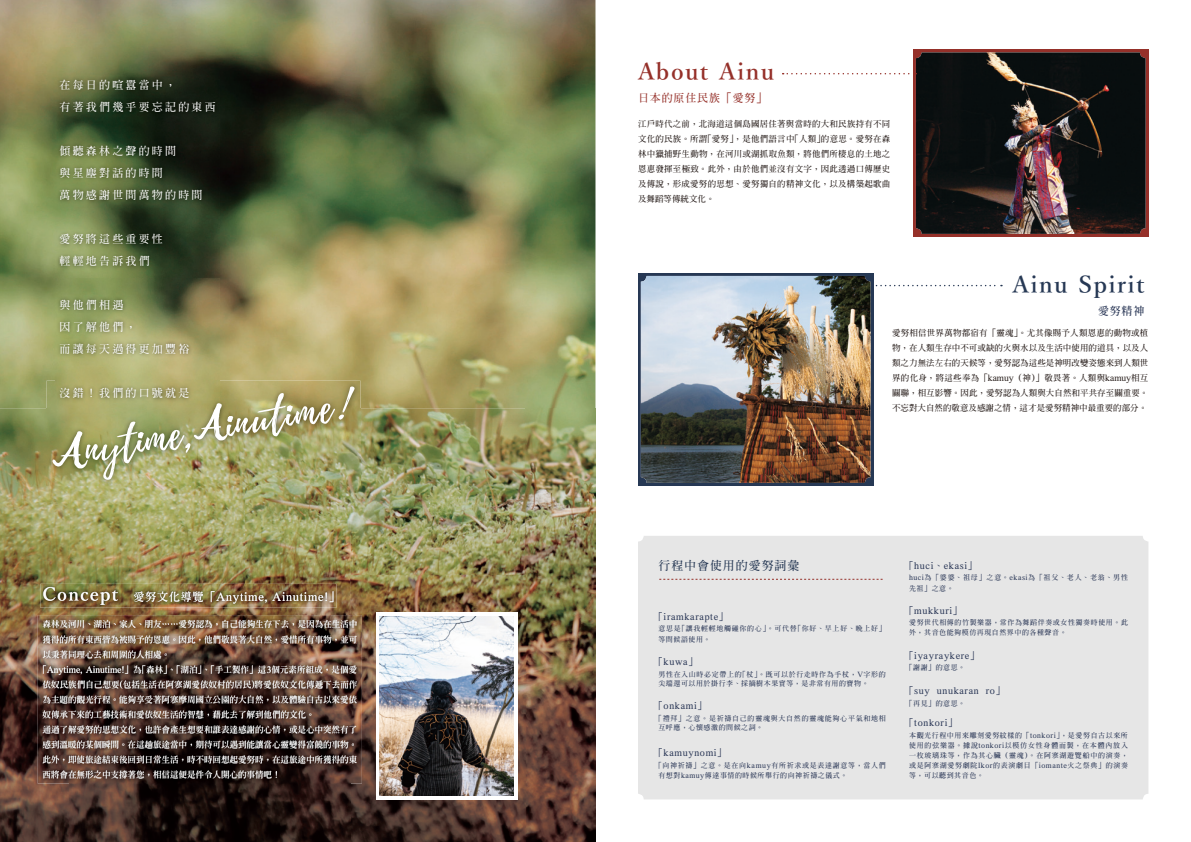
<style>
.page{position:relative;width:1191px;height:842px;background:#fff}
.page>*{position:absolute;margin:0;border:0;box-sizing:border-box;transform-origin:0 0}
.t1{font:600 23px "Yu Min";letter-spacing:.075em;color:#263854}
.t2{font:600 23px "Yu Min";letter-spacing:.075em;color:#953029}
.t3{font:12px "MPAR Ming Cna B";letter-spacing:.075em;color:#263854}
.t4{font:11px/22px "MPAR Ming Cna B";letter-spacing:.2em;color:#fff}
.t5{font:11px "MPAR Ming Cna B";letter-spacing:.075em;color:#fff}
.t6{font:11px "MPAR Ming Cna B";letter-spacing:.075em;color:#953029}
.t7{font:11px "MPAR Ming Cna B";color:#263353}
.t8{font:9px "MPAR Ming Cna B";letter-spacing:.075em;color:#263353}
.t9{font:8.5px "MPAR Ming Cna B";color:#fff}
.t10{font:8.5px/15px "MPAR Ming Cna B";letter-spacing:.005em;color:#231916;text-align:justify}
.t11{font:7px/10px "MPAR Ming Cna B";letter-spacing:.08em;color:#263353}
.t12{font:7px/9.9px "MPAR Ming Cna B";letter-spacing:.105em;color:#263353}
.t13{font:7px/10.9px "MPAR Ming Cna B";letter-spacing:.1em;color:#263353}
.s1{font-family:"Yu Min";font-weight:600;font-size:18px}
</style>
<div class="page">
<img style="left:0;top:0;width:595px;height:408px">
<img style="left:0;top:408px;width:70px;height:434px">
<img style="left:350px;top:408px;width:245px;height:434px">
<img style="left:70px;top:486px;width:280px;height:129px">
<img style="left:70px;top:784px;width:280px;height:58px">
<svg style="left:376px;top:612px;width:141px;height:187px"></svg>
<img style="left:380px;top:617px;width:133px;height:178px">
<svg style="left:638px;top:273px;width:235px;height:213px;background:#314059"></svg>
<img style="left:641px;top:276px;width:229px;height:207px">
<div style="left:913px;top:50px;width:235px;height:187px;background:#953029"></div>
<img style="left:916px;top:52px;width:229px;height:182px">
<img style="left:47px;top:381px;width:313px;height:105px">
<svg style="left:52px;top:386px;width:302px;height:94px;background:#abaa75"></svg>
<img style="left:56px;top:75px;width:163px;height:328px">
<img style="left:38px;top:615px;width:324px;height:169px">
<img style="left:43px;top:620px;width:314px;height:8px">
<img style="left:43px;top:635px;width:314px;height:8px">
<img style="left:43px;top:650px;width:124px;height:8px">
<img style="left:43px;top:665px;width:314px;height:10px">
<img style="left:43px;top:680px;width:314px;height:8px">
<img style="left:43px;top:695px;width:314px;height:8px">
<img style="left:43px;top:710px;width:268px;height:8px">
<img style="left:43px;top:725px;width:313px;height:8px">
<img style="left:43px;top:740px;width:311px;height:8px">
<img style="left:43px;top:755px;width:314px;height:8px">
<img style="left:43px;top:770px;width:234px;height:8px">
<img style="left:40px;top:584px;width:296px;height:24px">
<img style="left:43px;top:587px;width:75px;height:18px">
<img style="left:134px;top:591px;width:199px;height:12px">
<svg style="left:782px;top:73px;width:128px;height:1px"></svg>
<svg style="left:872px;top:285px;width:130px;height:1px"></svg>
<div style="left:638px;top:536px;width:510px;height:263px;background:#e6e6e6;border-radius:6px"></div>
<svg style="left:659px;top:579px;width:223px;height:1px"></svg>
<p class="t4" style="left:60px;top:74px;width:158px">在每日的喧囂當中，<br>有著我們幾乎要忘記的東西</p>
<p class="t4" style="left:60px;top:140px;width:144px">傾聽森林之聲的時間<br>與星塵對話的時間<br>萬物感謝世間萬物的時間</p>
<p class="t4" style="left:60px;top:228px;width:105px">愛努將這些重要性輕輕地告訴我們</p>
<p class="t4" style="left:60px;top:294px;width:131px">與他們相遇<br>因了解他們，<br>而讓每天過得更加豐裕</p>
<p class="t4" style="left:60px;top:382px;width:131px">沒錯！我們的口號就是</p>
<p class="t5" style="left:43px;top:591px;width:299px"><span class="s1">Concept</span> 愛努文化導覽「Anytime, Ainutime!」</p>
<p class="t9" style="left:43px;top:620px;width:316px">森林及河川、湖泊、家人、朋友……愛努認為，自己能夠生存下去，是因為在生活中</p>
<p class="t9" style="left:43px;top:635px;width:316px">獲得的所有東西皆為被賜予的恩惠。因此，他們敬畏著大自然，愛惜所有事物，並可</p>
<p class="t9" style="left:43px;top:650px;width:129px">以秉著同理心去和周圍的人相處。</p>
<p class="t9" style="left:38px;top:665px;width:320px">「Anytime, Ainutime!」為「森林」、「湖泊」、「手工製作」這3個元素所組成，是個愛</p>
<p class="t9" style="left:43px;top:680px;width:316px">依奴民族們自己想要(包括生活在阿寒湖愛依奴村的居民)將愛依奴文化傳遞下去而作</p>
<p class="t9" style="left:43px;top:695px;width:316px">為主題的觀光行程。能夠享受著阿寒摩周國立公園的大自然，以及體驗自古以來愛依</p>
<p class="t9" style="left:43px;top:710px;width:274px">奴傳承下來的工藝技術和愛依奴生活的智慧，藉此去了解到他們的文化。</p>
<p class="t9" style="left:43px;top:725px;width:316px">通過了解愛努的思想文化，也許會產生想要和誰表達感謝的心情，或是心中突然有了</p>
<p class="t9" style="left:43px;top:740px;width:316px">感到溫暖的某個瞬間。在這趟旅途當中，期待可以遇到能讓當心靈變得富饒的事物。</p>
<p class="t9" style="left:43px;top:755px;width:316px">此外，即使旅途結束後回到日常生活，時不時回想起愛努時，在這旅途中所獲得的東</p>
<p class="t9" style="left:43px;top:770px;width:240px">西將會在無形之中支撐著您，相信這便是件令人開心的事情吧！</p>
<h1 class="t2" style="left:638px;top:59px;width:137px">About Ainu</h1>
<p class="t6" style="left:638px;top:92px;width:131px">日本的原住民族「愛努」</p>
<p class="t10" style="left:638px;top:116px;width:254px">江戶時代之前，北海道這個島國居住著與當時的大和民族持有不同文化的民族。所謂「愛努」，是他們語言中「人類」的意思。愛努在森林中獵捕野生動物，在河川或湖抓取魚類，將他們所棲息的土地之恩惠發揮至極致。此外，由於他們並沒有文字，因此透過口傳歷史及傳說，形成愛努的思想、愛努獨自的精神文化，以及構築起歌曲及舞蹈等傳統文化。</p>
<h1 class="t1" style="left:1012px;top:272px;width:133px">Ainu Spirit</h1>
<p class="t7" style="left:1098px;top:305px;width:48px">愛努精神</p>
<p class="t10" style="left:892px;top:325px;width:258px">愛努相信世界萬物都宿有「靈魂」。尤其像賜予人類恩惠的動物或植物，在人類生存中不可或缺的火與水以及生活中使用的道具，以及人類之力無法左右的天候等，愛努認為這些是神明改變姿態來到人類世界的化身，將這些奉為「kamuy（神）」敬畏著。人類與kamuy相互關聯，相互影響。因此，愛努認為人類與大自然和平共存至關重要。不忘對大自然的敬意及感謝之情，這才是愛努精神中最重要的部分。</p>
<h2 class="t3" style="left:658px;top:560px;width:142px">行程中會使用的愛努詞彙</h2>
<p class="t8" style="left:654px;top:612px;width:75px">「iramkarapte」</p>
<p class="t13" style="left:658px;top:623px;width:229px">意思是「讓我輕輕地觸碰你的心」。可代替「你好、早上好、晚上好」等問候語使用。</p>
<p class="t8" style="left:654px;top:657px;width:45px">「kuwa」</p>
<p class="t11" style="left:658px;top:669px;width:229px;line-height:9px">男性在入山時必定帶上的「杖」。既可以於行走時作為手杖，V字形的尖端還可以用於掛行李、採摘樹木果實等，是非常有用的寶物。</p>
<p class="t8" style="left:654px;top:701px;width:54px">「onkami」</p>
<p class="t12" style="left:658px;top:713px;width:229px;text-indent:-4px">「禮拜」之意。是祈禱自己的靈魂與大自然的靈魂能夠心平氣和地相互呼應，心懷感激的問候之詞。</p>
<p class="t8" style="left:654px;top:748px;width:74px">「kamuynomi」</p>
<p class="t11" style="left:658px;top:760px;width:229px;text-indent:-4px">「向神祈禱」之意。是在向kamuy有所祈求或是表達謝意等，當人們有想對kamuy傳達事情的時候所舉行的向神祈禱之儀式。</p>
<p class="t8" style="left:904px;top:561px;width:74px">「huci、ekasi」</p>
<p class="t11" style="left:909px;top:572px;width:220px;line-height:10.9px">huci為「婆婆、祖母」之意。ekasi為「祖父、老人、老翁、男性先祖」之意。</p>
<p class="t8" style="left:904px;top:606px;width:59px">「mukkuri」</p>
<p class="t11" style="left:909px;top:618px;width:220px">愛努世代相傳的竹製樂器，常作為舞蹈伴奏或女性獨奏時使用。此外，其音色能夠模仿再現自然界中的各種聲音。</p>
<p class="t8" style="left:904px;top:651px;width:76px">「iyayraykere」</p>
<p class="t11" style="left:905px;top:663px;width:61px">「謝謝」的意思。</p>
<p class="t8" style="left:904px;top:686px;width:102px">「suy unukaran ro」</p>
<p class="t11" style="left:905px;top:698px;width:61px">「再見」的意思。</p>
<p class="t8" style="left:904px;top:718px;width:54px">「tonkori」</p>
<p class="t11" style="left:909px;top:730px;width:220px;text-align:justify">本觀光行程中用來雕刻愛努紋樣的「tonkori」，是愛努自古以來所使用的弦樂器。據說tonkori以模仿女性身體而製，在本體內放入一枚玻璃珠等，作為其心臟（靈魂）。在阿寒湖遊覽船中的演奏，或是阿寒湖愛努劇院Ikor的表演劇目「iomante火之祭典」的演奏等，可以聽到其音色。</p>
</div>
